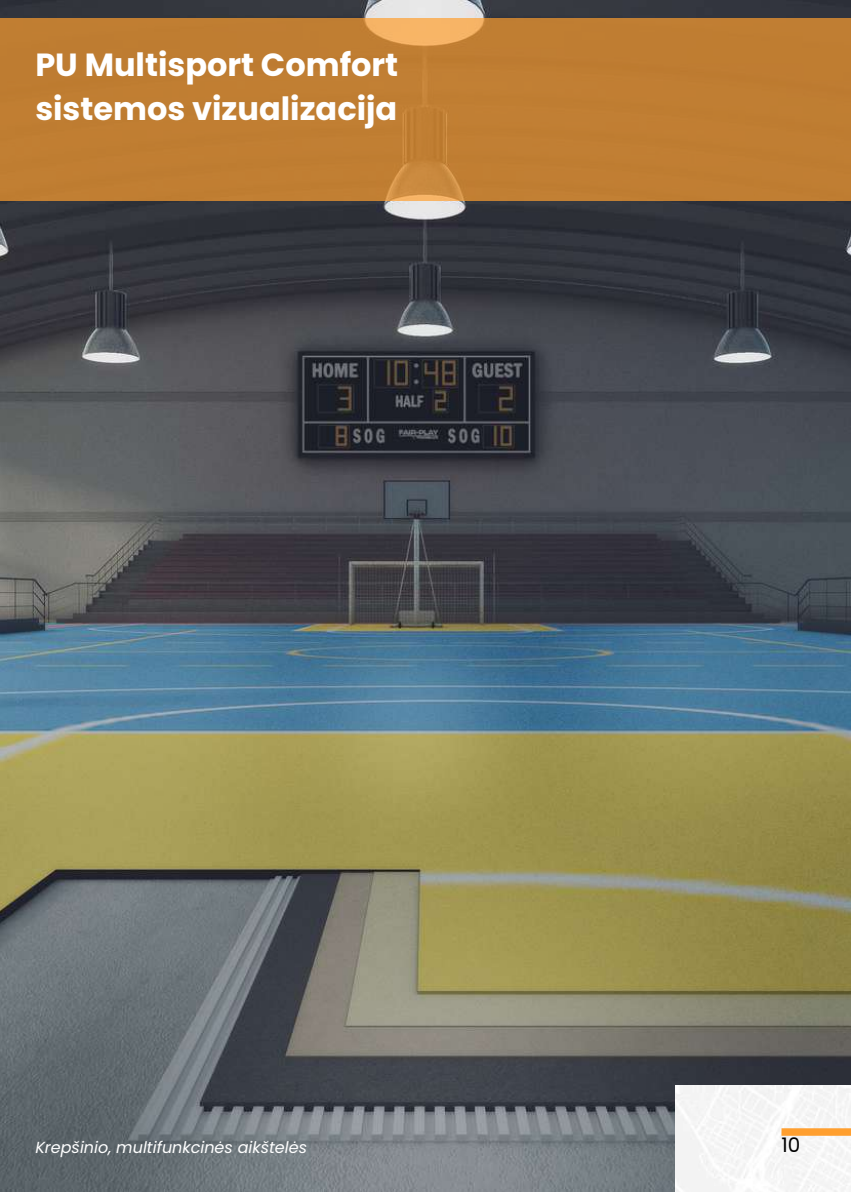
<style>
.page{position:relative;width:851px;height:1192px;background:#fff}
.page>*{position:absolute;margin:0;border:0;box-sizing:border-box;transform-origin:0 0}
.t1{font:700 32px/43.6px "Poppins";color:#fff}
.t2{font:20px "Poppins";color:#000}
.t3{font:italic 16px "Poppins";color:#fff}
</style>
<div class="page">
<img style="left:0;top:0;width:850px;height:1191px">
<div style="left:0;top:18px;width:850px;height:182px;background:#c07e32"></div>
<div style="left:675px;top:1084px;width:175px;height:107px;background:#f5f5f5"></div>
<svg style="left:781px;top:1127px;width:69px;height:8px"></svg>
<p class="t1" style="left:35px;top:43px;width:364px">PU Multisport Comfort sistemos vizualizacija</p>
<p class="t3" style="left:35px;top:1135px;width:273px">Krepšinio, multifunkcinės aikštelės</p>
<p class="t2" style="left:781px;top:1130px;width:20px">10</p>
</div>
